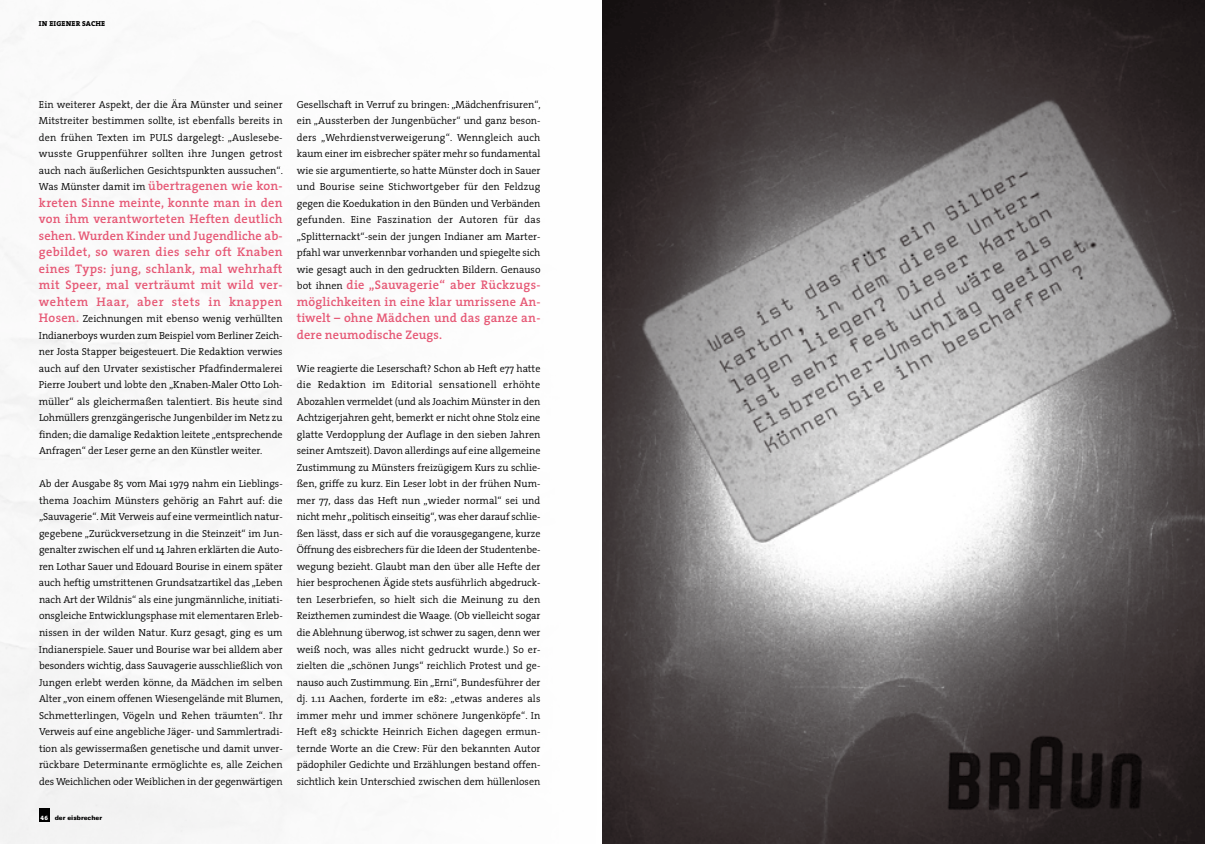
<style>
.page{position:relative;width:1205px;height:844px;background:#fff}
.page>*{position:absolute;margin:0;border:0;box-sizing:border-box;transform-origin:0 0}
.t1{font:600 12.5px/16.5px "The Serif";letter-spacing:.01em;color:#e65875;text-align:justify}
.t2{font:300 10.25px/16.5px "The Serif";color:#000;text-align:justify}
.t3{font:7.25px "The Serif Extra Bold Caps";letter-spacing:.045em;color:#000}
.t4{font:900 6.25px "Univers";color:#000}
.s1{font-weight:300;font-size:10.25px;color:#000}
.s2{font-weight:600;font-size:12.5px;color:#e65875}
.s3{font-family:"The Serif Extra Bold Caps";font-weight:400;color:#fff}
</style>
<div class="page">
<img style="left:0;top:0;width:1205px;height:843px">
<div style="left:39px;top:808px;width:11px;height:13px;background:#000"></div>
<p class="t3" style="left:39px;top:18px;width:67px">IN EIGENER SACHE</p>
<p class="t2" style="left:39px;top:95px;width:245px">Ein weiterer Aspekt, der die Ära Münster und seiner Mitstreiter bestimmen sollte, ist ebenfalls bereits in den frühen Texten im PULS dargelegt: „Auslesebe&shy;wusste Gruppenführer sollten ihre Jungen getrost auch nach äußerlichen Gesichtspunkten aussuchen“.</p>
<p class="t1" style="left:39px;top:177px;width:245px"><span class="s1">Was Münster damit im</span> übertragenen wie kon&shy;kreten Sinne meinte, konnte man in den von ihm verantworteten Heften deutlich sehen. Wurden Kinder und Jugendliche ab&shy;gebildet, so waren dies sehr oft Knaben eines Typs: jung, schlank, mal wehrhaft mit Speer, mal verträumt mit wild ver&shy;wehtem Haar, aber stets in knappen</p>
<p class="t2" style="left:39px;top:310px;width:245px"><span class="s2">Hosen.</span> Zeichnungen mit ebenso wenig verhüllten Indianerboys wurden zum Beispiel vom Berliner Zeich&shy;ner Josta Stapper beigesteuert. Die Redaktion verwies auch auf den Urvater sexistischer Pfadfindermalerei Pierre Joubert und lobte den „Knaben-Maler Otto Loh&shy;müller“ als gleichermaßen talentiert. Bis heute sind Lohmüllers grenzgängerische Jungenbilder im Netz zu finden; die damalige Redaktion leitete „entsprechende Anfragen“ der Leser gerne an den Künstler weiter.</p>
<p class="t2" style="left:39px;top:475px;width:245px">Ab der Ausgabe 85 vom Mai 1979 nahm ein Lieblings&shy;thema Joachim Münsters gehörig an Fahrt auf: die „Sauvagerie“. Mit Verweis auf eine vermeintlich natur&shy;gegebene „Zurückversetzung in die Steinzeit“ im Jun&shy;genalter zwischen elf und 14 Jahren erklärten die Auto&shy;ren Lothar Sauer und Edouard Bourise in einem später auch heftig umstrittenen Grundsatzartikel das „Leben nach Art der Wildnis“ als eine jungmännliche, initiati&shy;onsgleiche Entwicklungsphase mit elementaren Erleb&shy;nissen in der wilden Natur. Kurz gesagt, ging es um Indianerspiele. Sauer und Bourise war bei alldem aber besonders wichtig, dass Sauvagerie ausschließlich von Jungen erlebt werden könne, da Mädchen im selben Alter „von einem offenen Wiesengelände mit Blumen, Schmetterlingen, Vögeln und Rehen träumten“. Ihr Verweis auf eine angebliche Jäger- und Sammlertradi&shy;tion als gewissermaßen genetische und damit unver&shy;rückbare Determinante ermöglichte es, alle Zeichen des Weichlichen oder Weiblichen in der gegenwärtigen</p>
<p class="t4" style="left:41px;top:813px;width:63px"><span class="s3">46</span> der eisbrecher</p>
<p class="t2" style="left:297px;top:95px;width:245px">Gesellschaft in Verruf zu bringen: „Mädchenfrisuren“, ein „Aussterben der Jungenbücher“ und ganz beson&shy;ders „Wehrdienstverweigerung“. Wenngleich auch kaum einer im eisbrecher später mehr so fundamental wie sie argumentierte, so hatte Münster doch in Sauer und Bourise seine Stichwortgeber für den Feldzug gegen die Koedukation in den Bünden und Verbänden gefunden. Eine Faszination der Autoren für das „Splitternackt“-sein der jungen Indianer am Marter&shy;pfahl war unverkennbar vorhanden und spiegelte sich wie gesagt auch in den gedruckten Bildern. Genauso</p>
<p class="t1" style="left:297px;top:276px;width:245px"><span class="s1">bot ihnen</span> die „Sauvagerie“ aber Rückzugs&shy;möglichkeiten in eine klar umrissene An&shy;tiwelt – ohne Mädchen und das ganze an&shy;dere neumodische Zeugs.</p>
<p class="t2" style="left:297px;top:359px;width:245px">Wie reagierte die Leserschaft? Schon ab Heft e77 hatte die Redaktion im Editorial sensationell erhöhte Abozahlen vermeldet (und als Joachim Münster in den Achtzigerjahren geht, bemerkt er nicht ohne Stolz eine glatte Verdopplung der Auflage in den sieben Jahren seiner Amtszeit). Davon allerdings auf eine allgemeine Zustimmung zu Münsters freizügigem Kurs zu schlie&shy;ßen, griffe zu kurz. Ein Leser lobt in der frühen Num&shy;mer 77, dass das Heft nun „wieder normal“ sei und nicht mehr „politisch einseitig“, was eher darauf schlie&shy;ßen lässt, dass er sich auf die vorausgegangene, kurze Öffnung des eisbrechers für die Ideen der Studentenbe&shy;wegung bezieht. Glaubt man den über alle Hefte der hier besprochenen Ägide stets ausführlich abgedruck&shy;ten Leserbriefen, so hielt sich die Meinung zu den Reizthemen zumindest die Waage. (Ob vielleicht sogar die Ablehnung überwog, ist schwer zu sagen, denn wer weiß noch, was alles nicht gedruckt wurde.) So er&shy;zielten die „schönen Jungs“ reichlich Protest und ge&shy;nauso auch Zustimmung. Ein „Erni“, Bundesführer der dj. 1.11 Aachen, forderte im e82: „etwas anderes als immer mehr und immer schönere Jungenköpfe“. In Heft e83 schickte Heinrich Eichen dagegen ermun&shy;ternde Worte an die Crew: Für den bekannten Autor pädophiler Gedichte und Erzählungen bestand offen&shy;sichtlich kein Unterschied zwischen dem hüllenlosen</p>
</div>
